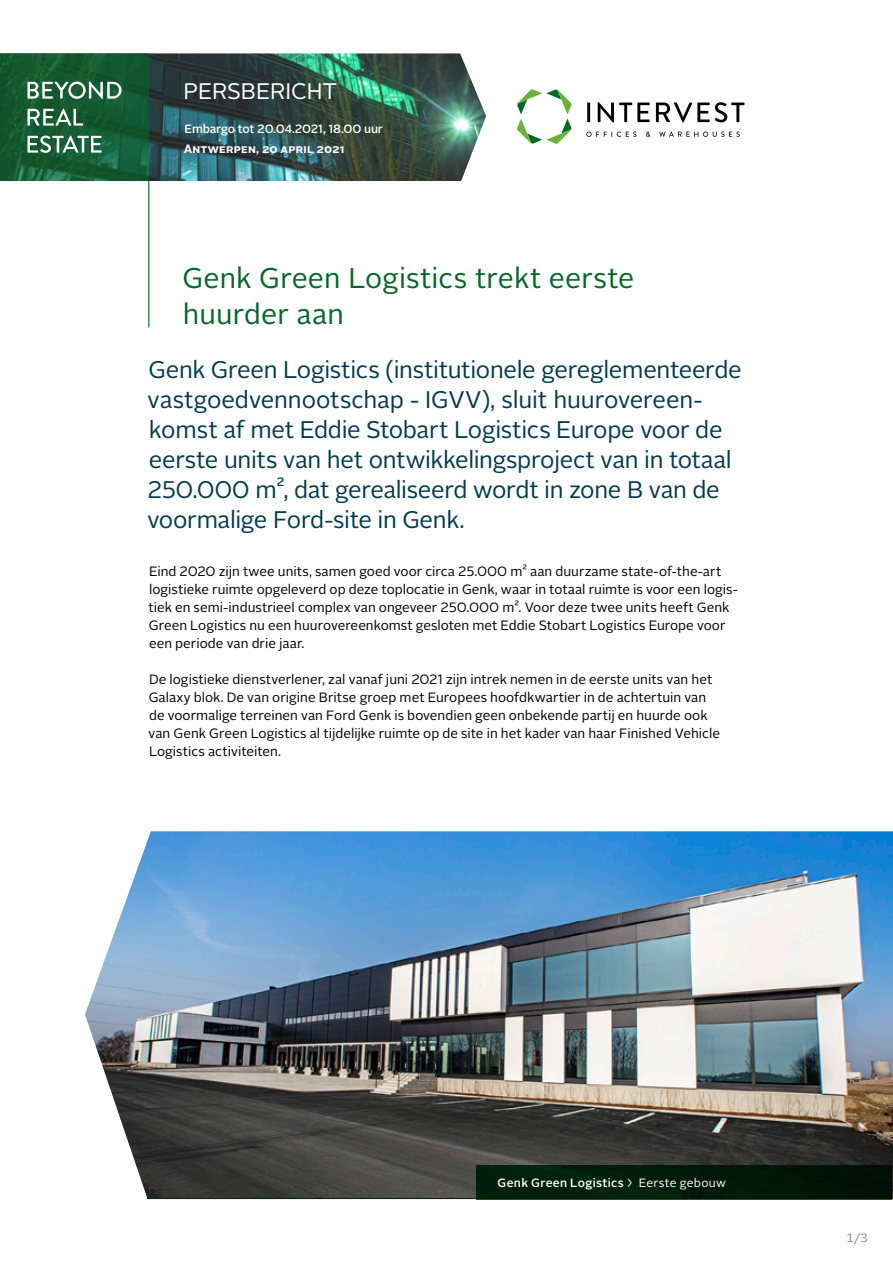
<style>
.page{position:relative;width:893px;height:1263px;background:#fff}
.page>*{position:absolute;margin:0;border:0;box-sizing:border-box;transform-origin:0 0}
.t1{font:28.5px/36px "Alright Sans";letter-spacing:.005em;color:#026827}
.t2{font:24px/30px "Alright Sans";letter-spacing:-.015em;color:#003c50}
.t3{font:22.5px "Alright Sans";letter-spacing:-.01em;color:#fff}
.t4{font:13.5px/18px "Alright Sans";color:#000}
.t5{font:500 12px "Alright Sans";letter-spacing:-.01em;color:#fff}
.t6{font:700 12px "Alright Sans";letter-spacing:.015em;color:#fff}
.t7{font:12px "Alright Sans";color:#878786}
.s1{font-weight:400}
</style>
<div class="page">
<img style="left:149px;top:53px;width:337px;height:128px">
<svg style="left:0;top:53px;width:149px;height:128px;fill:#14592f"></svg>
<svg style="left:28px;top:136px;width:74px;height:17px"></svg>
<svg style="left:28px;top:109px;width:55px;height:17px"></svg>
<svg style="left:28px;top:82px;width:94px;height:17px"></svg>
<svg style="left:517px;top:89px;width:55px;height:55px"></svg>
<svg style="left:586px;top:132px;width:50px;height:5px"></svg>
<svg style="left:646px;top:132px;width:4px;height:5px"></svg>
<svg style="left:659px;top:132px;width:81px;height:5px"></svg>
<hr style="left:587px;top:103px;width:3px;height:19px;background:#000">
<svg style="left:598px;top:102px;width:52px;height:20px"></svg>
<svg style="left:656px;top:102px;width:88px;height:20px"></svg>
<img style="left:85px;top:831px;width:808px;height:368px">
<hr style="left:148px;top:181px;width:1px;height:146px;background:#026827">
<div style="left:476px;top:1165px;width:416px;height:34px;background:#001b0a"></div>
<h3 class="t3" style="left:184px;top:75px;width:155px">PERSBERICHT</h3>
<p class="t5" style="left:185px;top:120px;width:200px">Embargo tot 20.04.2021, 18.00 uur</p>
<p class="t6" style="left:184px;top:141px;width:162px">Antwerpen, 20 april 2021</p>
<h1 class="t1" style="left:182px;top:261px;width:453px">Genk Green Logistics trekt eerste huurder aan</h1>
<p class="t2" style="left:147px;top:355px;width:596px">Genk Green Logistics (institutionele gereglementeerde vastgoedvennootschap - IGVV), sluit huurovereen&shy;komst af met Eddie Stobart Logistics Europe voor de eerste units van het ontwikkelingsproject van in totaal 250.000 m², dat gerealiseerd wordt in zone B van de voormalige Ford-site in Genk.</p>
<p class="t4" style="left:148px;top:563px;width:591px">Eind 2020 zijn twee units, samen goed voor circa 25.000 m² aan duurzame state-of-the-art logistieke ruimte opgeleverd op deze toplocatie in Genk, waar in totaal ruimte is voor een logis&shy;tiek en semi-industrieel complex van ongeveer 250.000 m². Voor deze twee units heeft Genk Green Logistics nu een huurovereenkomst gesloten met Eddie Stobart Logistics Europe voor een periode van drie jaar.</p>
<p class="t4" style="left:149px;top:671px;width:573px">De logistieke dienstverlener, zal vanaf juni 2021 zijn intrek nemen in de eerste units van het Galaxy blok. De van origine Britse groep met Europees hoofdkwartier in de achtertuin van de voormalige terreinen van Ford Genk is bovendien geen onbekende partij en huurde ook van Genk Green Logistics al tijdelijke ruimte op de site in het kader van haar Finished Vehicle Logistics activiteiten.</p>
<p class="t5" style="left:498px;top:1174px;width:230px">Genk Green Logistics <span class="s1">› Eerste gebouw</span></p>
<p class="t7" style="left:846px;top:1230px;width:23px">1/3</p>
</div>
